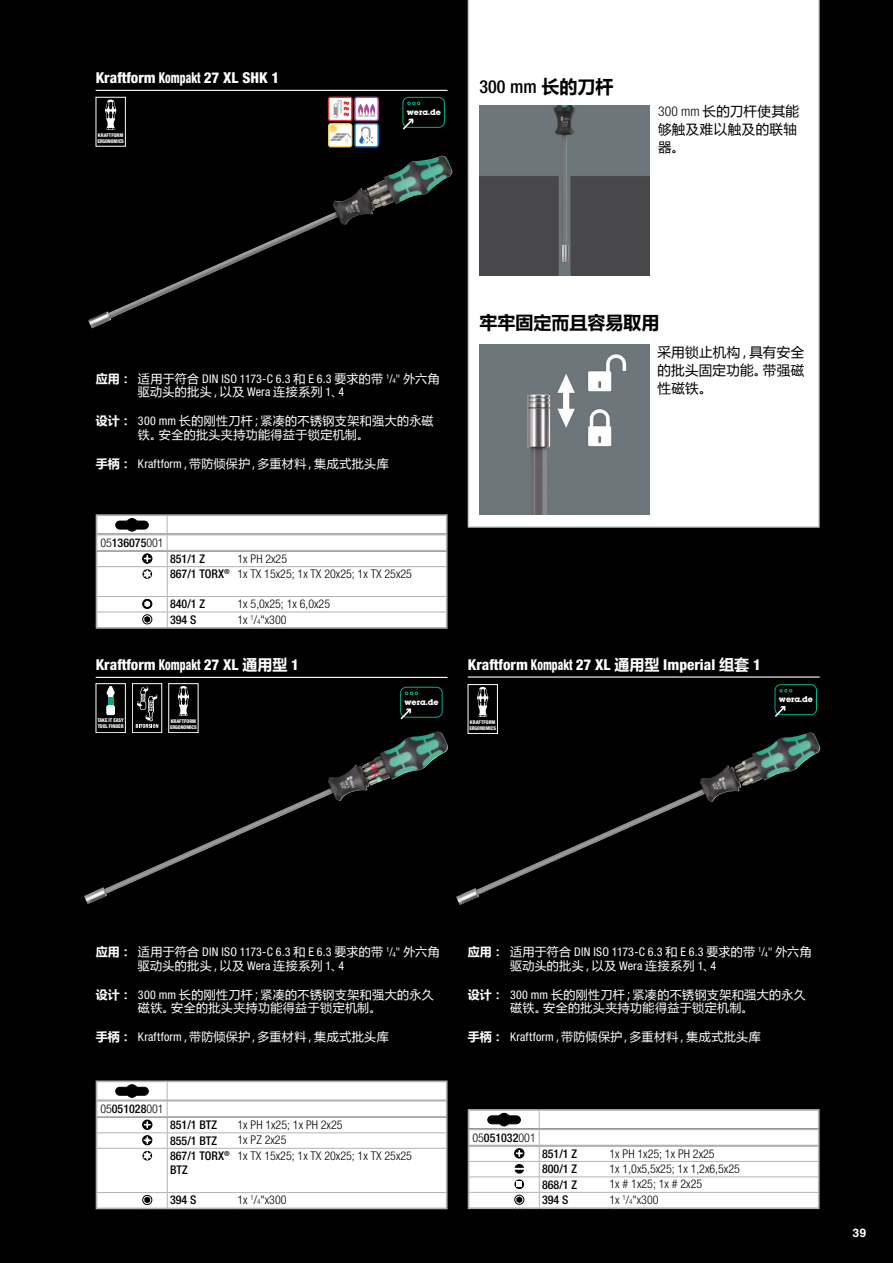
<style>
.page{position:relative;width:893px;height:1263px;background:#000}
.page>*{position:absolute;margin:0;border:0;box-sizing:border-box;transform-origin:0 0}
.t1{font:700 18px "Microsoft Ya Hei";color:#000}
.t2{font:500 condensed 18px "Helvetica Neue LTW1 G";color:#000}
.t3{font:800 condensed 15px "Helvetica Neue LTW1 G";color:#fff}
.t4{font:13.5px/18px "Microsoft Ya Hei";letter-spacing:.025em;color:#000}
.t5{font:12px/13.5px "Microsoft Ya Hei";letter-spacing:.03em;color:#fff}
.t6{font:300 condensed 12px/15.5px "Helvetica Neue LTW1 G";color:#000}
.t7{font:condensed 12px "Helvetica Neue LTW1 G";letter-spacing:.02em;color:#fff}
.t8{font:500 condensed 12px/14.4px "Helvetica Neue LTW1 G";color:#000}
.t9{font:700 12px "Helvetica World";color:#fff}
.t10{font:700 7.35px "Lubalin";color:#fff}
.t11{font:800 condensed 5.25px/6.1px "Helvetica Neue LT Std";letter-spacing:-.02em;color:#fff}
.t12{font:800 condensed 5.1px/6px "Helvetica Neue LT Std";letter-spacing:-.02em;color:#fff}
.s1{font-family:"Microsoft Ya Hei";font-weight:700;font-stretch:normal}
.s2{font-family:"Helvetica Neue LTW1 G";font-weight:300;font-stretch:condensed}
.s3{font-family:"Microsoft Ya Hei";font-stretch:normal}
.s4{font-size:6.9px}
.s5{font-family:"Helvetica Neue LTW1 G";font-stretch:condensed}
.s6{font-weight:700}
.s7{font-weight:300}
.s8{font-weight:500}
</style>
<div class="page">
<div style="left:468px;top:0;width:352px;height:528px;background:#fff"></div>
<hr style="left:96px;top:514px;width:71px;height:2px;background:#b3b2b2">
<hr style="left:167px;top:514px;width:281px;height:2px;background:#b3b2b2">
<hr style="left:96px;top:1080px;width:71px;height:2px;background:#b3b2b2">
<hr style="left:167px;top:1080px;width:281px;height:2px;background:#b3b2b2">
<hr style="left:468px;top:1109px;width:71px;height:2px;background:#b3b2b2">
<hr style="left:539px;top:1109px;width:281px;height:2px;background:#b3b2b2">
<div style="left:355px;top:124px;width:23px;height:23px;background:#fff;border-radius:2px"></div>
<div style="left:354px;top:123px;width:25px;height:25px;border:1px solid #1a6ab3;border-radius:2px"></div>
<div style="left:355px;top:97px;width:23px;height:24px;background:#fff;border-radius:2px"></div>
<div style="left:354px;top:97px;width:25px;height:24px;border:1px solid #a84d97;border-radius:2px"></div>
<svg style="left:328px;top:97px;width:48px;height:49px"></svg>
<div style="left:328px;top:123px;width:24px;height:24px;border:1px solid #ffd460;border-radius:2px"></div>
<img style="left:479px;top:105px;width:170px;height:170px">
<div style="left:96px;top:97px;width:30px;height:50px;border:1px solid #fff"></div>
<svg style="left:105px;top:99px;width:11px;height:31px"></svg>
<img style="left:88px;top:156px;width:365px;height:172px">
<div style="left:96px;top:683px;width:30px;height:50px;border:1px solid #fff"></div>
<svg style="left:106px;top:686px;width:9px;height:29px"></svg>
<div style="left:108px;top:697px;width:6px;height:7px;background:#00a884"></div>
<div style="left:132px;top:683px;width:30px;height:50px;border:1px solid #fff"></div>
<svg style="left:136px;top:686px;width:22px;height:42px"></svg>
<svg style="left:178px;top:686px;width:11px;height:30px"></svg>
<img style="left:84px;top:731px;width:364px;height:173px">
<div style="left:468px;top:684px;width:30px;height:50px;border:1px solid #fff"></div>
<svg style="left:477px;top:686px;width:11px;height:31px"></svg>
<img style="left:456px;top:732px;width:364px;height:173px">
<img style="left:480px;top:344px;width:170px;height:170px">
<hr style="left:96px;top:90px;width:352px;height:1px;background:#fff">
<svg style="left:96px;top:515px;width:352px;height:114px;background:#f3f3f3"></svg>
<hr style="left:96px;top:677px;width:352px;height:1px;background:#fff">
<svg style="left:96px;top:1081px;width:352px;height:128px;background:#f3f3f3"></svg>
<hr style="left:468px;top:676px;width:352px;height:2px;background:#fff">
<svg style="left:468px;top:1110px;width:352px;height:99px;background:#f1f1f1"></svg>
<svg style="left:403px;top:97px;width:42px;height:33px"></svg>
<svg style="left:400px;top:687px;width:43px;height:32px"></svg>
<svg style="left:775px;top:684px;width:42px;height:33px"></svg>
<p class="t3" style="left:96px;top:68px;width:185px">Kraftform Kompakt 27 XL SHK 1</p>
<p class="t12" style="left:97px;top:132px;width:28px">KRAFTFORM<br>ERGONOMICS</p>
<p class="t10" style="left:407px;top:107px;width:36px">wera.de</p>
<h1 class="t2" style="left:479px;top:76px;width:136px">300 mm <span class="s1">长的刀杆</span></h1>
<p class="t4" style="left:658px;top:102px;width:143px"><span class="s2">300 mm</span> 长的刀杆使其能够触及难以触及的联轴器。</p>
<p class="t7" style="left:96px;top:371px;width:345px"><span class="s1">应用：</span><span class="s3">适用于符合</span> DIN ISO 1173-C 6.3 <span class="s3">和</span> E 6.3 <span class="s3">要求的带</span> <sup>1</sup>/<span class="s4">4</span>" <span class="s3">外六角</span></p>
<p class="t5" style="left:138px;top:385px;width:208px">驱动头的批头，以及 <span class="s5">Wera</span> 连接系列 <span class="s5">1</span>、<span class="s5">4</span></p>
<p class="t5" style="left:138px;top:414px;width:297px;text-indent:-42px"><span class="s6">设计：</span> <span class="s5">300 mm</span> 长的刚性刀杆；紧凑的不锈钢支架和强大的永磁铁。安全的批头夹持功能得益于锁定机制。</p>
<p class="t5" style="left:96px;top:456px;width:295px"><span class="s6">手柄：</span> <span class="s5">Kraftform</span>，带防倾保护，多重材料，集成式批头库</p>
<p class="t8" style="left:100px;top:535px;width:65px"><span class="s7">05</span>136075<span class="s7">001</span></p>
<p class="t6" style="left:170px;top:551px;width:243px;text-indent:67px">1x PH 2x25<br><span class="s8">867/1 TORX</span><sup>®</sup> 1x TX 15x25; 1x TX 20x25; 1x TX 25x25</p>
<p class="t8" style="left:170px;top:597px;width:36px">840/1 Z</p>
<p class="t6" style="left:237px;top:596px;width:94px">1x 5,0x25; 1x 6,0x25</p>
<p class="t8" style="left:170px;top:612px;width:28px">394 S</p>
<p class="t6" style="left:237px;top:612px;width:51px">1x <sup>1</sup>/<span class="s4">4</span>"x300</p>
<p class="t3" style="left:96px;top:655px;width:205px">Kraftform Kompakt 27 XL <span class="s1">通用型</span> 1</p>
<p class="t8" style="left:170px;top:551px;width:36px">851/1 Z</p>
<h1 class="t1" style="left:479px;top:310px;width:181px">牢牢固定而且容易取用</h1>
<p class="t4" style="left:657px;top:342px;width:148px;text-align:justify">采用锁止机构，具有安全的批头固定功能。带强磁性磁铁。</p>
<p class="t3" style="left:468px;top:655px;width:295px">Kraftform Kompakt 27 XL <span class="s1">通用型</span> Imperial <span class="s1">组套</span> 1</p>
<p class="t10" style="left:404px;top:697px;width:36px">wera.de</p>
<p class="t10" style="left:779px;top:694px;width:36px">wera.de</p>
<p class="t11" style="left:97px;top:717px;width:28px">TAKE IT EASY<br>TOOL FINDER</p>
<p class="t12" style="left:170px;top:718px;width:28px">KRAFTFORM<br>ERGONOMICS</p>
<p class="t12" style="left:469px;top:719px;width:28px">KRAFTFORM<br>ERGONOMICS</p>
<p class="t7" style="left:96px;top:945px;width:345px"><span class="s1">应用：</span><span class="s3">适用于符合</span> DIN ISO 1173-C 6.3 <span class="s3">和</span> E 6.3 <span class="s3">要求的带</span> <sup>1</sup>/<span class="s4">4</span>" <span class="s3">外六角</span></p>
<p class="t5" style="left:138px;top:958px;width:208px">驱动头的批头，以及 <span class="s5">Wera</span> 连接系列 <span class="s5">1</span>、<span class="s5">4</span></p>
<p class="t5" style="left:138px;top:987px;width:297px;text-indent:-42px"><span class="s6">设计：</span> <span class="s5">300 mm</span> 长的刚性刀杆；紧凑的不锈钢支架和强大的永久磁铁。安全的批头夹持功能得益于锁定机制。</p>
<p class="t5" style="left:96px;top:1030px;width:295px"><span class="s6">手柄：</span> <span class="s5">Kraftform</span>，带防倾保护，多重材料，集成式批头库</p>
<p class="t8" style="left:100px;top:1102px;width:65px"><span class="s7">05</span>051028<span class="s7">001</span></p>
<p class="t8" style="left:170px;top:1118px;width:48px">851/1 BTZ</p>
<p class="t6" style="left:237px;top:1117px;width:107px">1x PH 1x25; 1x PH 2x25</p>
<p class="t8" style="left:170px;top:1133px;width:48px">855/1 BTZ</p>
<p class="t6" style="left:237px;top:1132px;width:50px">1x PZ 2x25</p>
<p class="t8" style="left:170px;top:1148px;width:61px">867/1 TORX<sup>®<br></sup>BTZ</p>
<p class="t6" style="left:237px;top:1148px;width:176px">1x TX 15x25; 1x TX 20x25; 1x TX 25x25</p>
<p class="t8" style="left:170px;top:1193px;width:28px">394 S</p>
<p class="t6" style="left:237px;top:1192px;width:51px">1x <sup>1</sup>/<span class="s4">4</span>"x300</p>
<p class="t7" style="left:468px;top:945px;width:345px"><span class="s1">应用：</span><span class="s3">适用于符合</span> DIN ISO 1173-C 6.3 <span class="s3">和</span> E 6.3 <span class="s3">要求的带</span> <sup>1</sup>/<span class="s4">4</span>" <span class="s3">外六角</span></p>
<p class="t5" style="left:510px;top:958px;width:208px">驱动头的批头，以及 <span class="s5">Wera</span> 连接系列 <span class="s5">1</span>、<span class="s5">4</span></p>
<p class="t5" style="left:510px;top:987px;width:297px;text-indent:-42px"><span class="s6">设计：</span> <span class="s5">300 mm</span> 长的刚性刀杆；紧凑的不锈钢支架和强大的永久磁铁。安全的批头夹持功能得益于锁定机制。</p>
<p class="t5" style="left:468px;top:1030px;width:295px"><span class="s6">手柄：</span> <span class="s5">Kraftform</span>，带防倾保护，多重材料，集成式批头库</p>
<p class="t8" style="left:472px;top:1130px;width:65px"><span class="s7">05</span>051032<span class="s7">001</span></p>
<p class="t8" style="left:542px;top:1146px;width:36px">851/1 Z</p>
<p class="t6" style="left:609px;top:1146px;width:107px">1x PH 1x25; 1x PH 2x25</p>
<p class="t8" style="left:542px;top:1162px;width:36px">800/1 Z</p>
<p class="t6" style="left:609px;top:1161px;width:132px">1x 1,0x5,5x25; 1x 1,2x6,5x25</p>
<p class="t8" style="left:542px;top:1177px;width:36px">868/1 Z</p>
<p class="t6" style="left:609px;top:1176px;width:94px">1x # 1x25; 1x # 2x25</p>
<p class="t8" style="left:542px;top:1193px;width:28px">394 S</p>
<p class="t6" style="left:609px;top:1192px;width:51px">1x <sup>1</sup>/<span class="s4">4</span>"x300</p>
<p class="t9" style="left:853px;top:1225px;width:15px">39</p>
</div>
